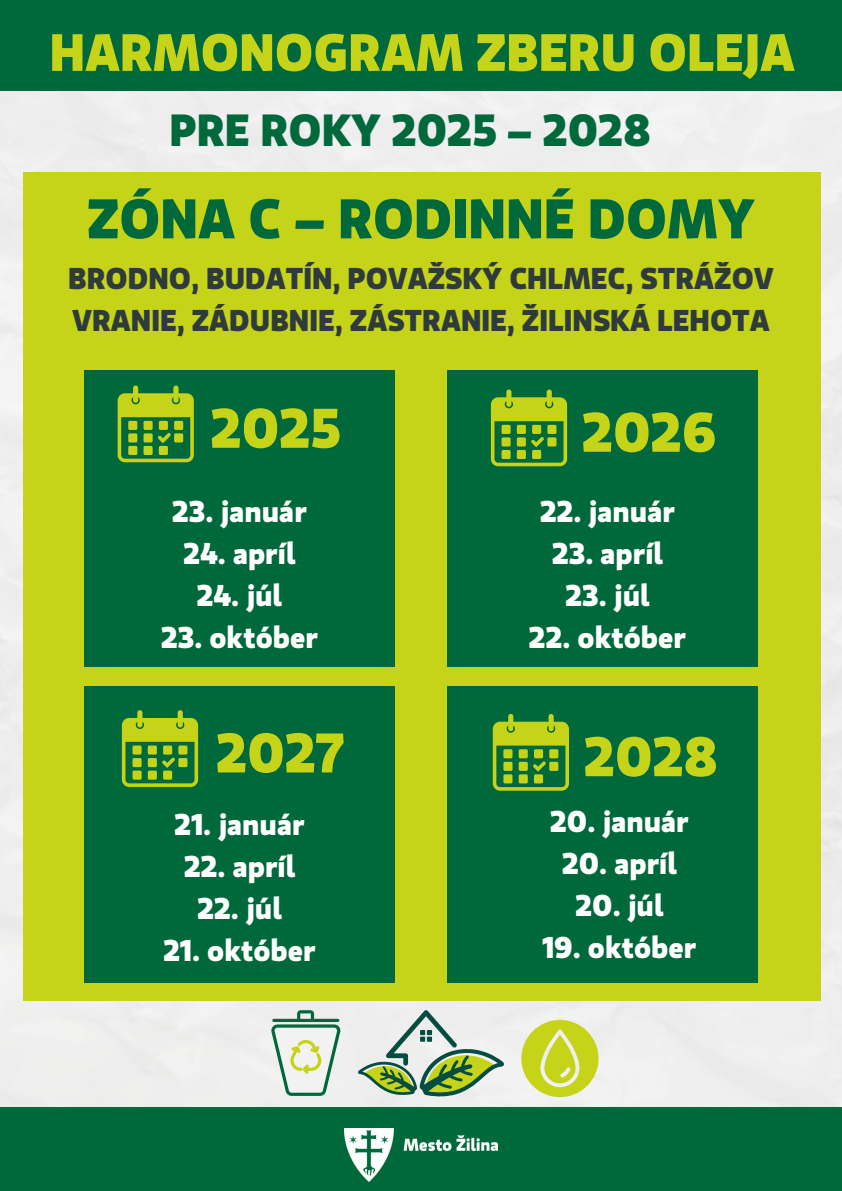
<style>
.page{position:relative;width:842px;height:1191px;background:#fff}
.page>*{position:absolute;margin:0;border:0;box-sizing:border-box;transform-origin:0 0}
.t1{font:700 55.5px "Gloriola";color:#00693c}
.t2{font:700 55.5px "Gloriola";color:#c5d319}
.t3{font:700 52.2px "Gloriola";color:#c5d319}
.t4{font:700 44.9px "Gloriola";color:#00693c}
.t5{font:700 30px "Gloriola";color:#fff}
.t6{font:700 30px/41.8px "Gloriola";color:#2e3a3c}
</style>
<div class="page">
<div style="left:0;top:91px;width:842px;height:1015px;background:#efefee"></div>
<div style="left:0;top:0;width:842px;height:91px;background:#00693c"></div>
<div style="left:0;top:1106px;width:842px;height:84px;background:#00693c"></div>
<img style="left:345px;top:1128px;width:152px;height:53px">
<div style="left:24px;top:172px;width:797px;height:828px;background:#c5d319"></div>
<div style="left:84px;top:371px;width:311px;height:296px;background:#00693c"></div>
<div style="left:447px;top:371px;width:311px;height:296px;background:#00693c"></div>
<div style="left:84px;top:685px;width:311px;height:297px;background:#00693c"></div>
<div style="left:447px;top:685px;width:311px;height:297px;background:#00693c"></div>
<svg style="left:118px;top:385px;width:76px;height:77px"></svg>
<svg style="left:491px;top:389px;width:76px;height:77px"></svg>
<svg style="left:122px;top:710px;width:76px;height:76px"></svg>
<svg style="left:493px;top:714px;width:76px;height:76px"></svg>
<svg style="left:358px;top:1010px;width:146px;height:86px"></svg>
<svg style="left:271px;top:1010px;width:69px;height:85px"></svg>
<svg style="left:521px;top:1019px;width:77px;height:77px"></svg>
<h1 class="t3" style="left:50px;top:21px;width:747px">HARMONOGRAM ZBERU OLEJA</h1>
<h2 class="t4" style="left:170px;top:103px;width:483px">PRE ROKY 2025 – 2028</h2>
<h1 class="t1" style="left:87px;top:185px;width:669px">ZÓNA C – RODINNÉ DOMY</h1>
<h3 class="t6" style="left:68px;top:257px;width:707px">BRODNO, BUDATÍN, POVAŽSKÝ CHLMEC, STRÁŽOV<br>VRANIE, ZÁDUBNIE, ZÁSTRANIE, ŽILINSKÁ LEHOTA</h3>
<p class="t2" style="left:211px;top:394px;width:132px">2025</p>
<h1 class="t2" style="left:582px;top:398px;width:135px">2026</h1>
<p class="t5" style="left:172px;top:492px;width:136px">23. január</p>
<p class="t5" style="left:184px;top:534px;width:113px">24. apríl</p>
<p class="t5" style="left:197px;top:576px;width:87px">24. júl</p>
<h1 class="t5" style="left:161px;top:618px;width:158px">23. október</h1>
<p class="t5" style="left:540px;top:492px;width:136px">22. január</p>
<p class="t5" style="left:552px;top:534px;width:112px">23. apríl</p>
<p class="t5" style="left:565px;top:576px;width:86px">23. júl</p>
<p class="t5" style="left:529px;top:618px;width:159px">22. október</p>
<p class="t2" style="left:216px;top:719px;width:129px">2027</p>
<p class="t2" style="left:584px;top:723px;width:135px">2028</p>
<p class="t5" style="left:175px;top:806px;width:132px">21. január</p>
<h1 class="t5" style="left:184px;top:848px;width:113px">22. apríl</h1>
<p class="t5" style="left:197px;top:890px;width:86px">22. júl</p>
<p class="t5" style="left:163px;top:932px;width:154px">21. október</p>
<p class="t5" style="left:550px;top:803px;width:140px">20. január</p>
<p class="t5" style="left:562px;top:845px;width:116px">20. apríl</p>
<p class="t5" style="left:575px;top:887px;width:89px">20. júl</p>
<h1 class="t5" style="left:543px;top:929px;width:155px">19. október</h1>
</div>
